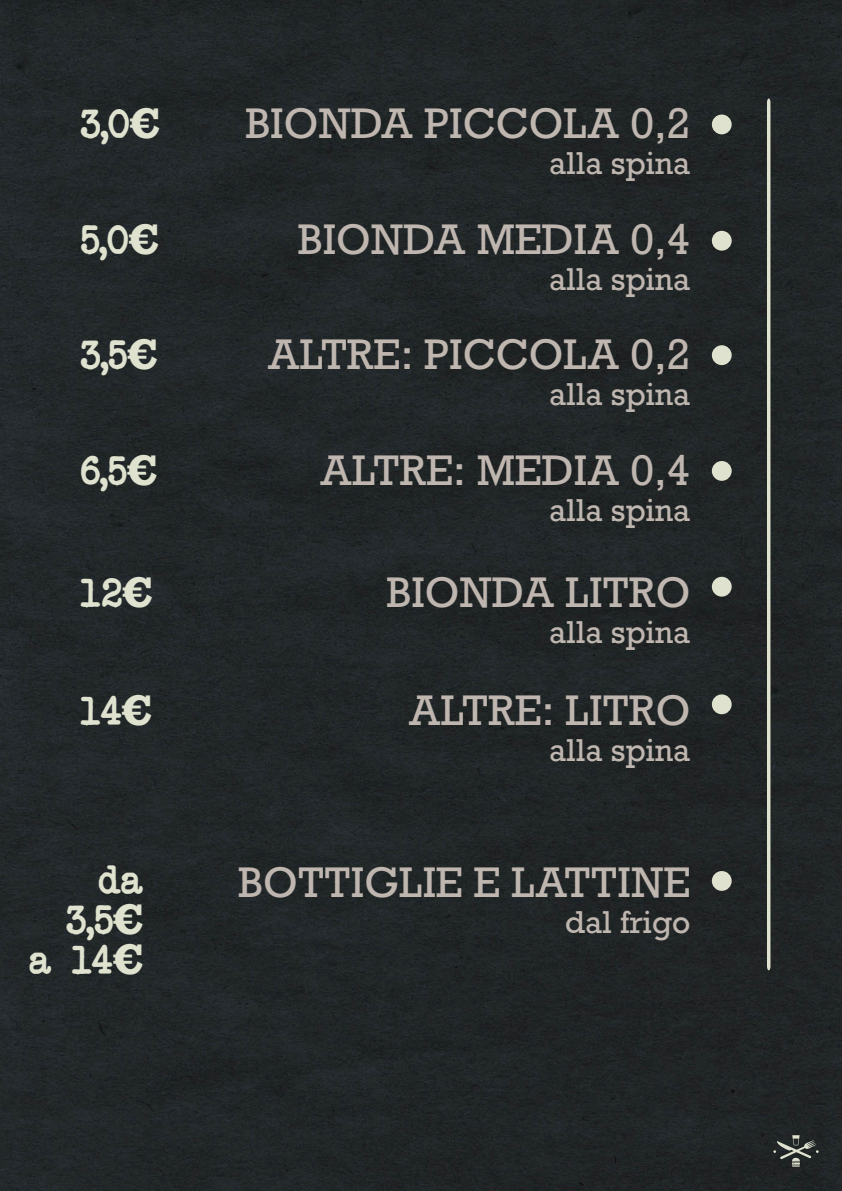
<style>
.page{position:relative;width:842px;height:1191px;background:#212627}
.page>*{position:absolute;margin:0;border:0;box-sizing:border-box;transform-origin:0 0}
.t1{font:40.2px "Rockwell";color:#bfb6b0}
.t2{font:40.2px/40.2px "Breaking News";color:#dee2ce;text-align:right}
.t3{font:29.7px "Rockwell";color:#bfb6b0}
.s1{font-family:"Rockwell";font-weight:700}
</style>
<div class="page">
<svg style="left:773px;top:1135px;width:46px;height:31px"></svg>
<div style="left:712px;top:114px;width:20px;height:20px;background:#dee2ce;border-radius:50%"></div>
<div style="left:712px;top:577px;width:20px;height:19px;background:#dee2ce;border-radius:50%"></div>
<div style="left:712px;top:694px;width:20px;height:20px;background:#dee2ce;border-radius:50%"></div>
<div style="left:712px;top:345px;width:20px;height:20px;background:#dee2ce;border-radius:50%"></div>
<div style="left:712px;top:231px;width:20px;height:20px;background:#dee2ce;border-radius:50%"></div>
<div style="left:712px;top:461px;width:20px;height:20px;background:#dee2ce;border-radius:50%"></div>
<div style="left:712px;top:871px;width:20px;height:20px;background:#dee2ce;border-radius:50%"></div>
<hr style="left:767px;top:98px;width:3px;height:872px;background:#dee2ce">
<p class="t2" style="left:81px;top:102px;width:81px">3,0<span class="s1">€</span></p>
<p class="t1" style="left:245px;top:99px;width:446px">BIONDA PICCOLA 0,2</p>
<p class="t3" style="left:549px;top:145px;width:143px">alla spina</p>
<p class="t2" style="left:81px;top:218px;width:80px">5,0<span class="s1">€</span></p>
<p class="t1" style="left:298px;top:215px;width:394px">BIONDA MEDIA 0,4</p>
<p class="t3" style="left:549px;top:261px;width:143px">alla spina</p>
<p class="t2" style="left:81px;top:333px;width:79px">3,5<span class="s1">€</span></p>
<p class="t1" style="left:267px;top:329px;width:425px">ALTRE: PICCOLA 0,2</p>
<p class="t3" style="left:549px;top:375px;width:143px">alla spina</p>
<p class="t2" style="left:81px;top:449px;width:78px">6,5<span class="s1">€</span></p>
<p class="t1" style="left:320px;top:446px;width:372px">ALTRE: MEDIA 0,4</p>
<p class="t3" style="left:549px;top:492px;width:143px">alla spina</p>
<p class="t2" style="left:81px;top:571px;width:74px">12<span class="s1">€</span></p>
<p class="t1" style="left:387px;top:568px;width:305px">BIONDA LITRO</p>
<p class="t3" style="left:549px;top:614px;width:143px">alla spina</p>
<p class="t2" style="left:81px;top:689px;width:73px">14<span class="s1">€</span></p>
<p class="t1" style="left:408px;top:685px;width:283px">ALTRE: LITRO</p>
<p class="t3" style="left:549px;top:731px;width:143px">alla spina</p>
<p class="t2" style="left:30px;top:857px;width:116px">da<br>3,5<span class="s1">€<br></span>a 14<span class="s1">€</span></p>
<p class="t1" style="left:238px;top:857px;width:454px">BOTTIGLIE E LATTINE</p>
<p class="t3" style="left:565px;top:903px;width:127px">dal frigo</p>
</div>
